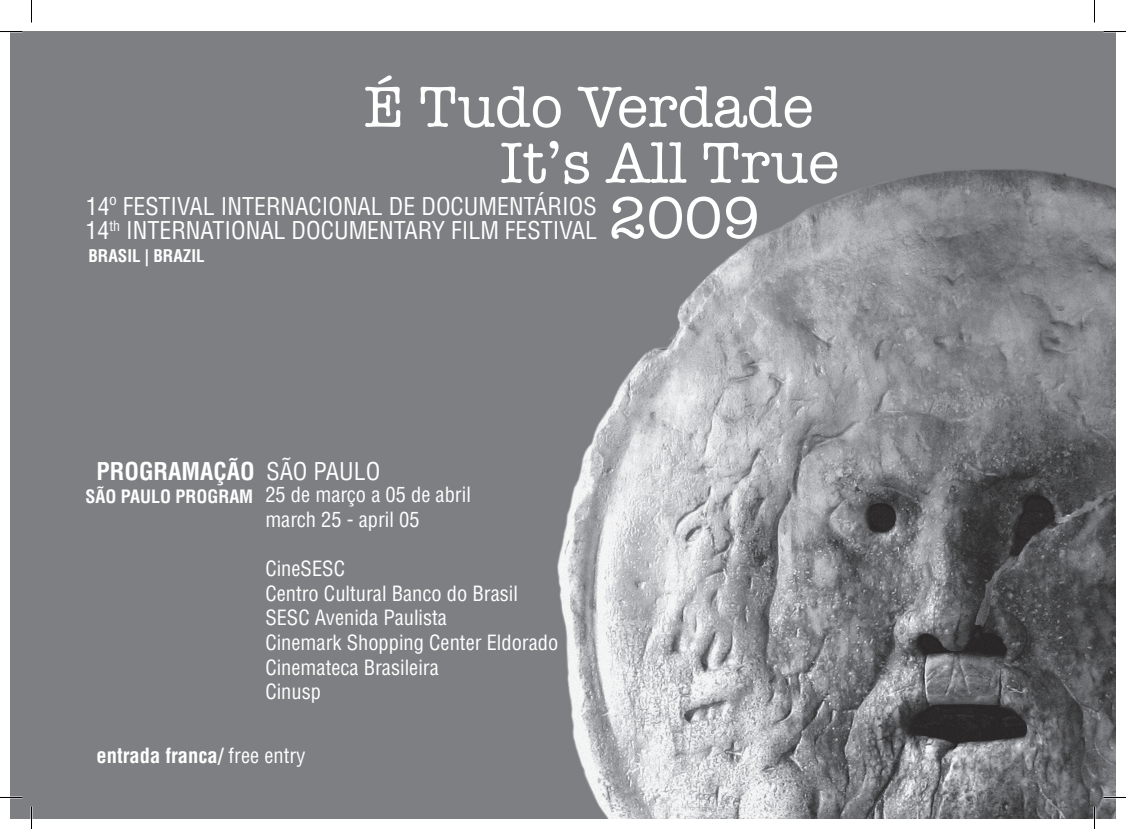
<style>
.page{position:relative;width:1126px;height:829px;background:#fff}
.page>*{position:absolute;margin:0;border:0;box-sizing:border-box;transform-origin:0 0}
.t1{font:59.55px "American Typewriter";color:#fff}
.t2{font:condensed 23.85px/24px "Helvetica LT Std";color:#fff}
.t3{font:700 condensed 23.85px "Helvetica LT Std";color:#fff}
.t4{font:condensed 20.55px/24.6px "Helvetica LT Std";color:#fff}
.t5{font:700 condensed 20.55px "Helvetica LT Std";color:#fff}
.t6{font:700 condensed 18px "Helvetica LT Std";color:#fff}
.t7{font:700 condensed 17.1px "Helvetica LT Std";color:#fff}
.s1{font-weight:400}
</style>
<div class="page">
<img style="left:10px;top:32px;width:1106px;height:786px">
<hr style="left:0;top:796px;width:22px;height:2px;background:#fff">
<hr style="left:1103px;top:796px;width:23px;height:2px;background:#fff">
<svg style="left:0;top:31px;width:22px;height:1px"></svg>
<svg style="left:1103px;top:31px;width:23px;height:1px"></svg>
<svg style="left:0;top:797px;width:22px;height:1px"></svg>
<svg style="left:1103px;top:797px;width:23px;height:1px"></svg>
<svg style="left:31px;top:0;width:1px;height:22px"></svg>
<svg style="left:31px;top:806px;width:1px;height:22px"></svg>
<svg style="left:1094px;top:0;width:1px;height:22px"></svg>
<svg style="left:1094px;top:806px;width:1px;height:22px"></svg>
<h1 class="t1" style="left:364px;top:61px;width:451px">É Tudo Verdade</h1>
<h1 class="t1" style="left:500px;top:117px;width:341px">It’s All True</h1>
<h1 class="t1" style="left:609px;top:172px;width:153px">2009</h1>
<p class="t2" style="left:85px;top:194px;width:513px">14º FESTIVAL INTERNACIONAL DE DOCUMENTÁRIOS<br>14<sup>th</sup> INTERNATIONAL DOCUMENTARY FILM FESTIVAL</p>
<p class="t7" style="left:89px;top:245px;width:118px">BRASIL | BRAZIL</p>
<p class="t3" style="left:97px;top:456px;width:285px">PROGRAMAÇÃO <span class="s1">SÃO PAULO</span></p>
<p class="t4" style="left:265px;top:482px;width:207px">25 de março a 05 de abril march 25 - april 05</p>
<p class="t4" style="left:265px;top:556px;width:295px">CineSESC<br>Centro Cultural Banco do Brasil<br>SESC Avenida Paulista<br>Cinemark Shopping Center Eldorado<br>Cinemateca Brasileira<br>Cinusp</p>
<p class="t6" style="left:86px;top:485px;width:169px">SÃO PAULO PROGRAM</p>
<p class="t5" style="left:97px;top:742px;width:211px">entrada franca/ <span class="s1">free entry</span></p>
</div>
